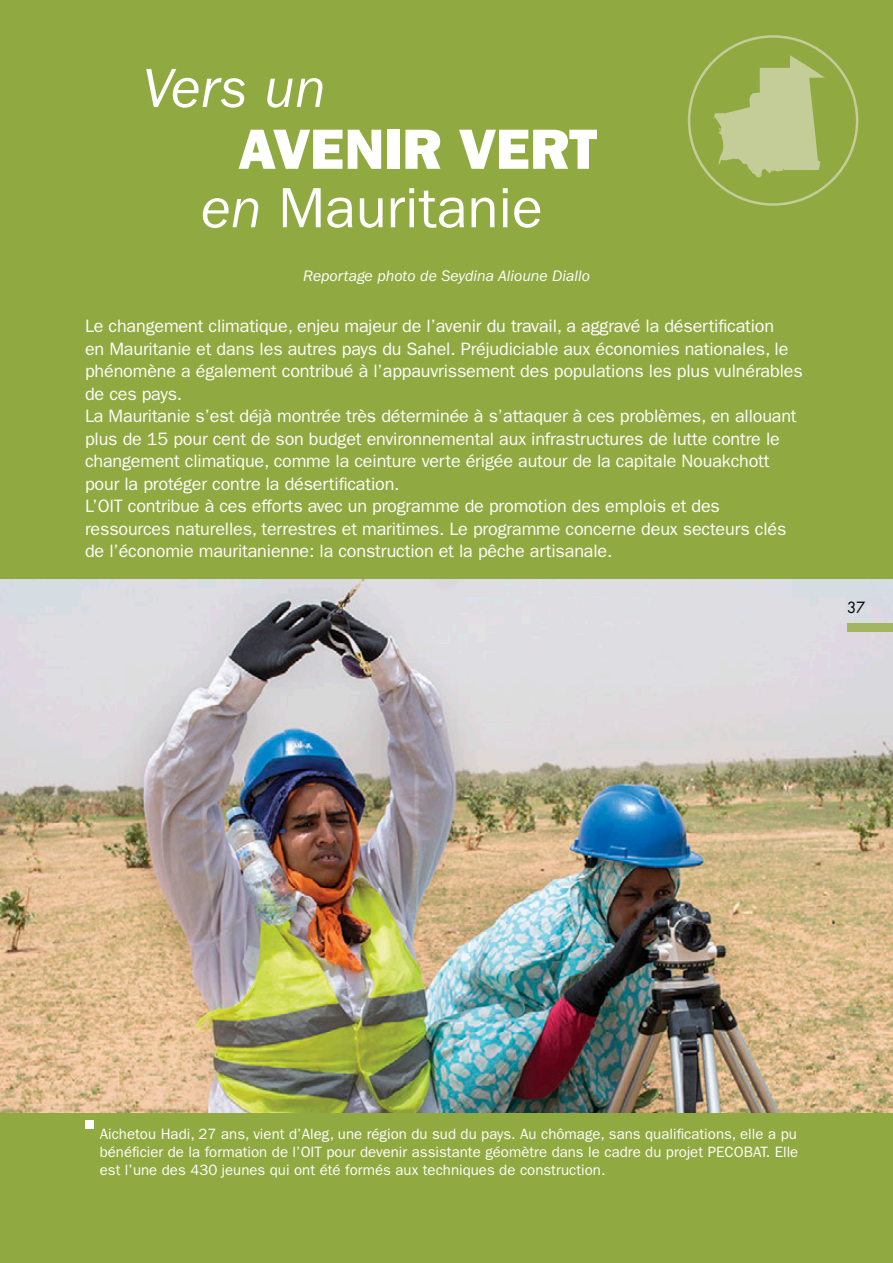
<style>
.page{position:relative;width:893px;height:1263px;background:#90a940}
.page>*{position:absolute;margin:0;border:0;box-sizing:border-box;transform-origin:0 0}
.t1{font:57px "ITC Franklin Gothic Std";color:#fff}
.t2{font:57px "ITC Franklin Gothic Std Hvy";color:#fff}
.t3{font:italic 57px "ITC Franklin Gothic Std";color:#fff}
.intro_article{font:18px/22.5px "ITC Franklin Gothic Std";letter-spacing:-.01em;color:#fff}
.firma{font:italic 15.75px "ITC Franklin Gothic Std";color:#fff}
.photo_caption{font:15px/18px "ITC Franklin Gothic Std";color:#fff;text-align:justify}
.page_number_right{font:15px "Futura Std";color:#000}
.s1{font-style:italic}
</style>
<div class="page">
<img style="left:0;top:579px;width:893px;height:533px">
<div style="left:85px;top:1120px;width:9px;height:9px;background:#fff"></div>
<div style="left:847px;top:623px;width:46px;height:8px;background:#a4b562"></div>
<svg style="left:714px;top:55px;width:111px;height:123px"></svg>
<p class="t3" style="left:142px;top:56px;width:185px">Vers un</p>
<p class="t2" style="left:238px;top:116px;width:361px">AVENIR VERT</p>
<p class="t1" style="left:201px;top:175px;width:343px"><span class="s1">en</span> Mauritanie</p>
<p class="firma" style="left:303px;top:267px;width:288px">Reportage photo de Seydina Alioune Diallo</p>
<p class="intro_article" style="left:85px;top:315px;width:719px">Le changement climatique, enjeu majeur de l’avenir du travail, a aggravé la désertification<br>en Mauritanie et dans les autres pays du Sahel. Préjudiciable aux économies nationales, le phénomène a également contribué à l’appauvrissement des populations les plus vulnérables de ces pays.</p>
<p class="intro_article" style="left:85px;top:405px;width:713px">La Mauritanie s’est déjà montrée très déterminée à s’attaquer à ces problèmes, en allouant plus de 15 pour cent de son budget environnemental aux infrastructures de lutte contre le changement climatique, comme la ceinture verte érigée autour de la capitale Nouakchott pour la protéger contre la désertification.</p>
<p class="intro_article" style="left:85px;top:495px;width:703px">L’OIT contribue à ces efforts avec un programme de promotion des emplois et des ressources naturelles, terrestres et maritimes. Le programme concerne deux secteurs clés de l’économie mauritanienne: la construction et la pêche artisanale.</p>
<p class="page_number_right" style="left:847px;top:597px;width:20px">37</p>
<p class="photo_caption" style="left:100px;top:1125px;width:700px">Aichetou Hadi, 27 ans, vient d’Aleg, une région du sud du pays. Au chômage, sans qualifications, elle a pu bénéficier de la formation de l’OIT pour devenir assistante géomètre dans le cadre du projet PECOBAT. Elle est l’une des 430 jeunes qui ont été formés aux techniques de construction.</p>
</div>
